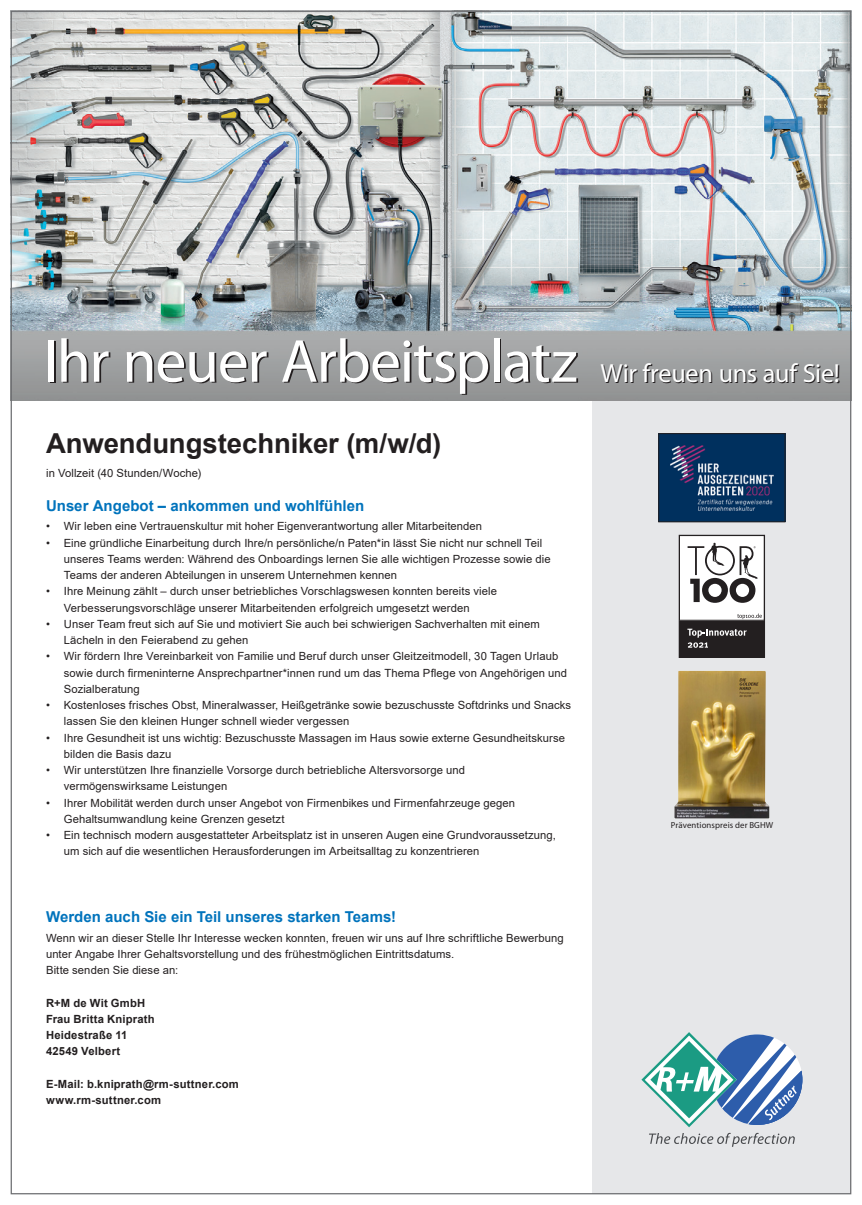
<style>
.page{position:relative;width:862px;height:1205px;background:#fff}
.page>*{position:absolute;margin:0;border:0;box-sizing:border-box;transform-origin:0 0}
.t1{font:61.25px "Myriad Pro";letter-spacing:-.02em;color:#231f20}
.t2{font:700 27.5px "Arial";letter-spacing:-.005em;color:#231f20}
.t3{font:26.25px "Myriad Pro";letter-spacing:-.01em;color:#231f20}
.Fließtext_Headline{font:700 15px "Arial";color:#0073bc}
.Fließtext{font:11.25px/16.2px "Arial";letter-spacing:.005em;color:#231f20}
.t4{font:700 11.25px "Arial";letter-spacing:.015em;color:#231f20}
.t5{font:8.75px "Myriad Pro";letter-spacing:.015em;color:#231f20}
</style>
<div class="page">
<div style="left:592px;top:393px;width:258px;height:800px;background:#e6e7e9"></div>
<img style="left:13px;top:13px;width:835px;height:387px">
<svg style="left:649px;top:1133px;width:145px;height:14px"></svg>
<svg style="left:641px;top:1032px;width:160px;height:95px"></svg>
<div style="left:678px;top:620px;width:86px;height:37px;background:#231f20"></div>
<svg style="left:687px;top:629px;width:59px;height:19px"></svg>
<svg style="left:680px;top:537px;width:82px;height:83px;background:#d0cfcf"></svg>
<div style="left:678px;top:535px;width:86px;height:122px;border:1px solid #231f20"></div>
<img style="left:660px;top:435px;width:122px;height:85px">
<div style="left:658px;top:433px;width:126px;height:89px;border:1px solid #231f20"></div>
<img style="left:674px;top:671px;width:94px;height:147px">
<p class="t1" style="left:45px;top:329px;width:535px">Ihr neuer Arbeitsplatz</p>
<p class="t2" style="left:46px;top:424px;width:396px">Anwendungstechniker (m/w/d)</p>
<p class="Fließtext" style="left:46px;top:465px;width:157px">in Vollzeit (40 Stunden/Woche)</p>
<p class="Fließtext_Headline" style="left:46px;top:495px;width:319px">Unser Angebot – ankommen und wohlfühlen</p>
<p class="Fließtext" style="left:46px;top:518px;width:437px">• Wir leben eine Vertrauenskultur mit hoher Eigenverantwortung aller Mitarbeitenden</p>
<p class="Fließtext" style="left:64px;top:534px;width:488px;text-indent:-18px">• Eine gründliche Einarbeitung durch Ihre/n persönliche/n Paten*in lässt Sie nicht nur schnell Teil unseres Teams werden: Während des Onboardings lernen Sie alle wichtigen Prozesse sowie die<br>Teams der anderen Abteilungen in unserem Unternehmen kennen</p>
<p class="Fließtext" style="left:64px;top:583px;width:434px;text-indent:-18px">• Ihre Meinung zählt – durch unser betriebliches Vorschlagswesen konnten bereits viele<br>Verbesserungsvorschläge unserer Mitarbeitenden erfolgreich umgesetzt werden</p>
<p class="Fließtext" style="left:64px;top:616px;width:477px;text-indent:-18px">• Unser Team freut sich auf Sie und motiviert Sie auch bei schwierigen Sachverhalten mit einem<br>Lächeln in den Feierabend zu gehen</p>
<p class="Fließtext" style="left:64px;top:648px;width:504px;text-indent:-18px">• Wir fördern Ihre Vereinbarkeit von Familie und Beruf durch unser Gleitzeitmodell, 30 Tagen Urlaub sowie durch firmeninterne Ansprechpartner*innen rund um das Thema Pflege von Angehörigen und<br>Sozialberatung</p>
<p class="Fließtext" style="left:64px;top:697px;width:508px;text-indent:-18px">• Kostenloses frisches Obst, Mineralwasser, Heißgetränke sowie bezuschusste Softdrinks und Snacks lassen Sie den kleinen Hunger schnell wieder vergessen</p>
<p class="Fließtext" style="left:64px;top:729px;width:502px;text-indent:-18px">• Ihre Gesundheit ist uns wichtig: Bezuschusste Massagen im Haus sowie externe Gesundheitskurse bilden die Basis dazu</p>
<p class="Fließtext" style="left:64px;top:762px;width:402px;text-indent:-18px">• Wir unterstützen Ihre finanzielle Vorsorge durch betriebliche Altersvorsorge und vermögenswirksame Leistungen</p>
<p class="Fließtext" style="left:64px;top:794px;width:452px;text-indent:-18px">• Ihrer Mobilität werden durch unser Angebot von Firmenbikes und Firmenfahrzeuge gegen<br>Gehaltsumwandlung keine Grenzen gesetzt</p>
<p class="Fließtext" style="left:64px;top:827px;width:493px;text-indent:-18px">• Ein technisch modern ausgestatteter Arbeitsplatz ist in unseren Augen eine Grundvoraussetzung, um sich auf die wesentlichen Herausforderungen im Arbeitsalltag zu konzentrieren</p>
<p class="Fließtext_Headline" style="left:46px;top:906px;width:351px">Werden auch Sie ein Teil unseres starken Teams!</p>
<p class="Fließtext" style="left:46px;top:929px;width:519px">Wenn wir an dieser Stelle Ihr Interesse wecken konnten, freuen wir uns auf Ihre schriftliche Bewerbung unter Angabe Ihrer Gehaltsvorstellung und des frühestmöglichen Eintrittsdatums.<br>Bitte senden Sie diese an:</p>
<p class="t4" style="left:46px;top:994px;width:101px">R+M de Wit GmbH</p>
<p class="t4" style="left:46px;top:1011px;width:110px">Frau Britta Kniprath</p>
<p class="t4" style="left:46px;top:1027px;width:83px">Heidestraße 11</p>
<p class="t4" style="left:46px;top:1043px;width:76px">42549 Velbert</p>
<p class="t4" style="left:46px;top:1076px;width:194px">E-Mail: b.kniprath@rm-suttner.com</p>
<p class="t4" style="left:46px;top:1092px;width:116px">www.rm-suttner.com</p>
<p class="t3" style="left:601px;top:360px;width:241px">Wir freuen uns auf Sie!</p>
<p class="t5" style="left:670px;top:820px;width:104px">Präventionspreis der BGHW</p>
</div>
